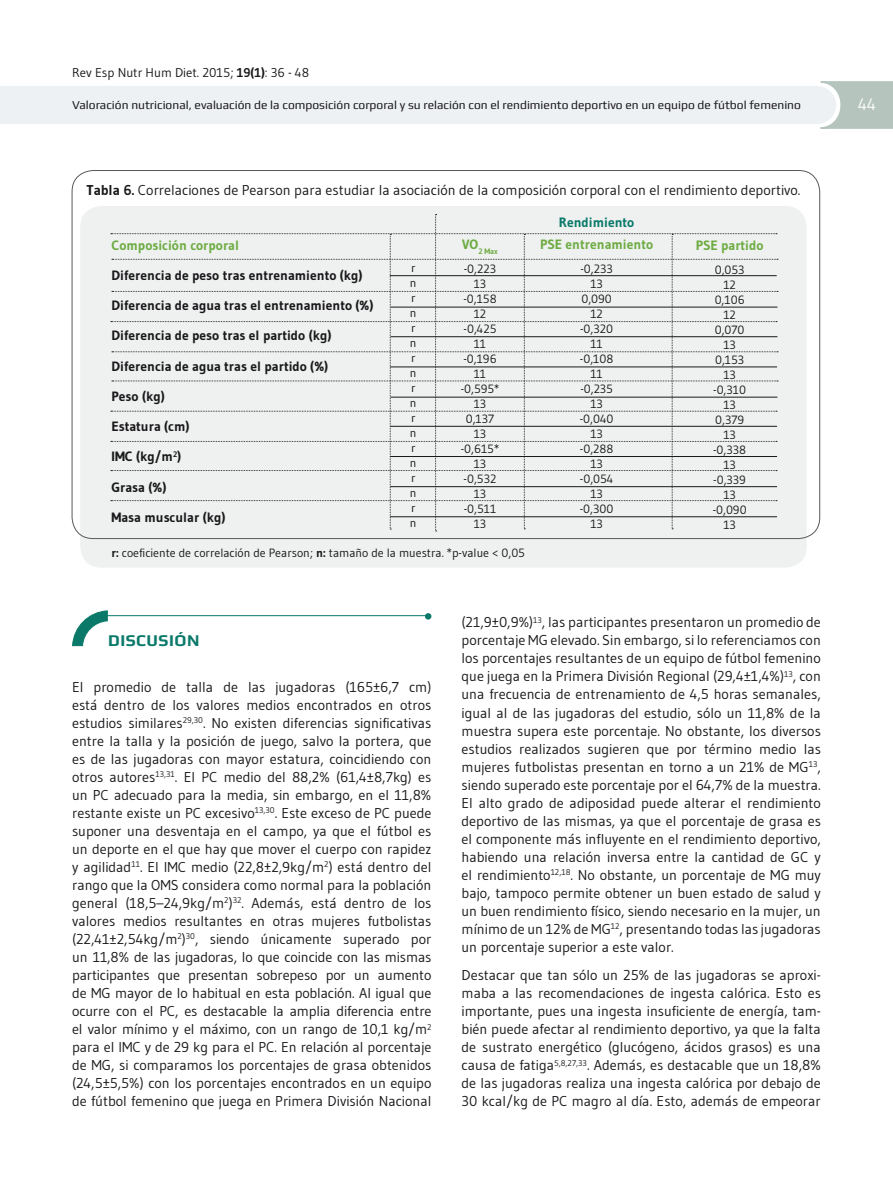
<style>
.page{position:relative;width:893px;height:1191px;background:#fff}
.page>*{position:absolute;margin:0;border:0;box-sizing:border-box;transform-origin:0 0}
.t1{font:700 16.5px "Play";letter-spacing:.03em;color:#0a7969}
.t2{font:16.5px "Gudea";color:#fff}
.t3{font:14.25px/18px "Gudea";color:#1a181b;text-align:justify}
.t4{font:700 13.5px "Gudea";color:#1a181b}
.t5{font:700 13.5px "Gudea";color:#6eac43}
.t6{font:700 13.5px "Gudea";color:#0a7969}
.t7{font:12.75px "Gudea";color:#1a181b}
.t8{font:12px/15px "Gudea";color:#1a181b;text-align:center}
.t9{font:12px "Play";color:#1a181b}
.t10{font:700 7.8px "Gudea";color:#6eac43}
.s1{font-weight:700}
</style>
<div class="page">
<svg style="left:0;top:81px;width:893px;height:48px"></svg>
<hr style="left:101px;top:615px;width:325px;height:1px;background:#0a7969">
<svg style="left:425px;top:613px;width:6px;height:6px"></svg>
<svg style="left:72px;top:610px;width:36px;height:36px"></svg>
<div style="left:80px;top:206px;width:727px;height:361px;background:#eef1f0;border-radius:21px"></div>
<svg style="left:111px;top:214px;width:667px;height:317px"></svg>
<hr style="left:390px;top:275px;width:387px;height:1px;background:#1a181b">
<hr style="left:391px;top:307px;width:386px;height:1px;background:#1a181b">
<hr style="left:391px;top:336px;width:386px;height:1px;background:#1a181b">
<hr style="left:390px;top:367px;width:387px;height:1px;background:#1a181b">
<hr style="left:391px;top:397px;width:386px;height:1px;background:#1a181b">
<hr style="left:390px;top:426px;width:387px;height:1px;background:#1a181b">
<hr style="left:390px;top:456px;width:387px;height:1px;background:#1a181b">
<hr style="left:390px;top:486px;width:387px;height:1px;background:#1a181b">
<hr style="left:390px;top:516px;width:387px;height:1px;background:#1a181b">
<p class="t7" style="left:72px;top:65px;width:238px">Rev Esp Nutr Hum Diet. 2015; <span class="s1">19(1)</span>: 36 - 48</p>
<p class="t9" style="left:72px;top:98px;width:730px">Valoración nutricional, evaluación de la composición corporal y su relación con el rendimiento deportivo en un equipo de fútbol femenino</p>
<p class="t2" style="left:858px;top:94px;width:19px">44</p>
<p class="t3" style="left:87px;top:181px;width:716px"><span class="s1">Tabla 6.</span> Correlaciones de Pearson para estudiar la asociación de la composición corporal con el rendimiento deportivo.</p>
<p class="t5" style="left:112px;top:236px;width:129px">Composición corporal</p>
<p class="t4" style="left:112px;top:267px;width:253px">Diferencia de peso tras entrenamiento (kg)</p>
<p class="t4" style="left:112px;top:297px;width:264px">Diferencia de agua tras el entrenamiento (%)</p>
<p class="t4" style="left:112px;top:327px;width:221px">Diferencia de peso tras el partido (kg)</p>
<p class="t4" style="left:112px;top:357px;width:218px">Diferencia de agua tras el partido (%)</p>
<p class="t4" style="left:112px;top:388px;width:55px">Peso (kg)</p>
<p class="t4" style="left:112px;top:418px;width:79px">Estatura (cm)</p>
<p class="t4" style="left:112px;top:448px;width:71px">IMC (kg/m<sup>2</sup>)</p>
<p class="t4" style="left:112px;top:478px;width:56px">Grasa (%)</p>
<p class="t4" style="left:112px;top:509px;width:115px">Masa muscular (kg)</p>
<p class="t8" style="left:410px;top:260px;width:8px;text-align:justify">r n r n r n r n r n r n r n r n r n</p>
<p class="t10" style="left:462px;top:246px;width:37px"><sup>VO</sup>2 Max</p>
<p class="t8" style="left:461px;top:261px;width:40px">-0,223<br>13 -0,158<br>12 -0,425<br>11 -0,196<br>11 -0,595*<br>13<br>0,137<br>13 -0,615*<br>13 -0,532<br>13 -0,511<br>13</p>
<p class="t8" style="left:112px;top:545px;width:415px"><span class="s1">r:</span> coeficiente de correlación de Pearson; <span class="s1">n:</span> tamaño de la muestra. *p-value &lt; 0,05</p>
<p class="t6" style="left:559px;top:214px;width:77px">Rendimiento</p>
<p class="t5" style="left:540px;top:236px;width:115px">PSE entrenamiento</p>
<p class="t8" style="left:580px;top:261px;width:35px">-0,233<br>13<br>0,090<br>12 -0,320<br>11 -0,108<br>11 -0,235<br>13 -0,040<br>13 -0,288<br>13 -0,054<br>13 -0,300<br>13</p>
<p class="t5" style="left:696px;top:237px;width:69px">PSE partido</p>
<p class="t8" style="left:713px;top:262px;width:35px">0,053<br>12<br>0,106<br>12<br>0,070<br>13<br>0,153<br>13 -0,310<br>13<br>0,379<br>13 -0,338<br>13 -0,339<br>13 -0,090<br>13</p>
<p class="t1" style="left:108px;top:630px;width:93px">DISCUSIÓN</p>
<p class="t3" style="left:72px;top:678px;width:361px">El promedio de talla de las jugadoras (165±6,7 cm) está dentro de los valores medios encontrados en otros estudios similares<sup>29,30</sup>. No existen diferencias significativas entre la talla y la posición de juego, salvo la portera, que es de las jugadoras con mayor estatura, coincidiendo con otros autores<sup>13,31</sup>. El PC medio del 88,2% (61,4±8,7kg) es un PC adecuado para la media, sin embargo, en el 11,8% restante existe un PC excesivo<sup>13,30</sup>. Este exceso de PC puede suponer una desventaja en el campo, ya que el fútbol es un deporte en el que hay que mover el cuerpo con rapidez y agilidad<sup>11</sup>. El IMC medio (22,8±2,9kg/m<sup>2</sup>) está dentro del rango que la OMS considera como normal para la población general (18,5–24,9kg/m<sup>2</sup>)<sup>32</sup>. Además, está dentro de los valores medios resultantes en otras mujeres futbolistas (22,41±2,54kg/m<sup>2</sup>)<sup>30</sup>, siendo únicamente superado por un 11,8% de las jugadoras, lo que coincide con las mismas participantes que presentan sobrepeso por un aumento de MG mayor de lo habitual en esta población. Al igual que ocurre con el PC, es destacable la amplia diferencia entre el valor mínimo y el máximo, con un rango de 10,1 kg/m<sup>2 </sup>para el IMC y de 29 kg para el PC. En relación al porcentaje de MG, si comparamos los porcentajes de grasa obtenidos (24,5±5,5%) con los porcentajes encontrados en un equipo de fútbol femenino que juega en Primera División Nacional</p>
<p class="t3" style="left:462px;top:613px;width:361px">(21,9±0,9%)<sup>13</sup>, las participantes presentaron un promedio de porcentaje MG elevado. Sin embargo, si lo referenciamos con los porcentajes resultantes de un equipo de fútbol femenino que juega en la Primera División Regional (29,4±1,4%)<sup>13</sup>, con una frecuencia de entrenamiento de 4,5 horas semanales, igual al de las jugadoras del estudio, sólo un 11,8% de la muestra supera este porcentaje. No obstante, los diversos estudios realizados sugieren que por término medio las mujeres futbolistas presentan en torno a un 21% de MG<sup>13</sup>, siendo superado este porcentaje por el 64,7% de la muestra.<br>El alto grado de adiposidad puede alterar el rendimiento deportivo de las mismas, ya que el porcentaje de grasa es el componente más influyente en el rendimiento deportivo, habiendo una relación inversa entre la cantidad de GC y el rendimiento<sup>12,18</sup>. No obstante, un porcentaje de MG muy bajo, tampoco permite obtener un buen estado de salud y un buen rendimiento físico, siendo necesario en la mujer, un mínimo de un 12% de MG<sup>12</sup>, presentando todas las jugadoras un porcentaje superior a este valor.</p>
<p class="t3" style="left:462px;top:966px;width:361px">Destacar que tan sólo un 25% de las jugadoras se aproxi&shy;maba a las recomendaciones de ingesta calórica. Esto es importante, pues una ingesta insuficiente de energía, tam&shy;bién puede afectar al rendimiento deportivo, ya que la falta de sustrato energético (glucógeno, ácidos grasos) es una causa de fatiga<sup>5,8,27,33</sup>. Además, es destacable que un 18,8% de las jugadoras realiza una ingesta calórica por debajo de 30 kcal/kg de PC magro al día. Esto, además de empeorar</p>
</div>
